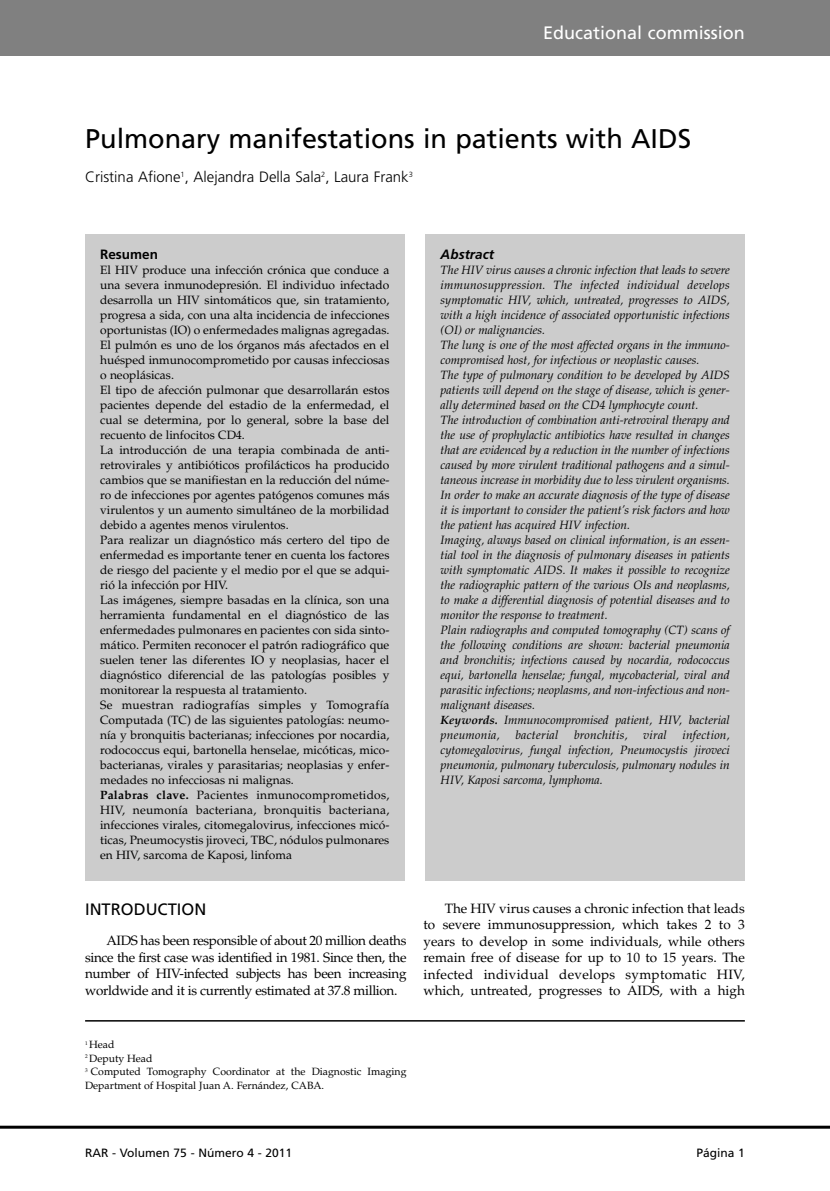
<style>
.page{position:relative;width:830px;height:1191px;background:#fff}
.page>*{position:absolute;margin:0;border:0;box-sizing:border-box;transform-origin:0 0}
.t1{font:27px "Frutiger";color:#000}
.t2{font:18px "Frutiger";color:#fff}
.t3{font:16.5px "Frutiger";color:#000}
.t4{font:300 15px "Frutiger";color:#000}
.t5{font:13.5px/16.5px "Palatino";letter-spacing:-.02em;color:#000;text-align:justify}
.t6{font:italic 700 13.5px "Frutiger";color:#000}
.t7{font:700 13.5px "Frutiger";color:#000}
.t8{font:12px/15px "Palatino";color:#000}
.t9{font:italic 12px/15px "Palatino";color:#000}
.t10{font:12px "Frutiger";color:#000}
.t11{font:italic 12px "Palatino";letter-spacing:.02em;color:#000}
.t12{font:10.5px/13.5px "Palatino";color:#000}
.s1{font-weight:700}
</style>
<div class="page">
<div style="left:0;top:0;width:829px;height:55px;background:#808080"></div>
<div style="left:85px;top:234px;width:319px;height:646px;background:#ccc"></div>
<div style="left:425px;top:234px;width:319px;height:646px;background:#ccc"></div>
<hr style="left:0;top:1125px;width:829px;height:3px;background:#000">
<hr style="left:85px;top:1020px;width:659px;height:1px;background:#000">
<h2 class="t2" style="left:543px;top:26px;width:203px">Educational commission</h2>
<h1 class="t1" style="left:85px;top:128px;width:607px">Pulmonary manifestations in patients with AIDS</h1>
<p class="t4" style="left:85px;top:171px;width:329px">Cristina Afione<sup>1</sup>, Alejandra Della Sala<sup>2</sup>, Laura Frank<sup>3</sup></p>
<p class="t7" style="left:100px;top:249px;width:59px">Resumen</p>
<p class="t8" style="left:100px;top:264px;width:291px">El HIV produce una infección crónica que conduce a una severa inmunodepresión. El individuo infectado desarrolla un HIV sintomáticos que, sin tratamiento, progresa a sida, con una alta incidencia de infecciones oportunistas (IO) o enfermedades malignas agregadas.<br>El pulmón es uno de los órganos más afectados en el huésped inmunocomprometido por causas infecciosas o neoplásicas.<br>El tipo de afección pulmonar que desarrollarán estos pacientes depende del estadio de la enfermedad, el cual se determina, por lo general, sobre la base del recuento de linfocitos CD4.<br>La introducción de una terapia combinada de anti&shy;retrovirales y antibióticos profilácticos ha producido cambios que se manifiestan en la reducción del núme&shy;ro de infecciones por agentes patógenos comunes más virulentos y un aumento simultáneo de la morbilidad debido a agentes menos virulentos.<br>Para realizar un diagnóstico más certero del tipo de enfermedad es importante tener en cuenta los factores de riesgo del paciente y el medio por el que se adqui&shy;rió la infección por HIV.<br>Las imágenes, siempre basadas en la clínica, son una herramienta fundamental en el diagnóstico de las enfermedades pulmonares en pacientes con sida sinto&shy;mático. Permiten reconocer el patrón radiográfico que suelen tener las diferentes IO y neoplasias, hacer el diagnóstico diferencial de las patologías posibles y monitorear la respuesta al tratamiento.<br>Se muestran radiografías simples y Tomografía Computada (TC) de las siguientes patologías: neumo&shy;nía y bronquitis bacterianas; infecciones por nocardia, rodococcus equi, bartonella henselae, micóticas, mico&shy;bacterianas, virales y parasitarias; neoplasias y enfer&shy;medades no infecciosas ni malignas.<br><span class="s1">Palabras clave.</span> Pacientes inmunocomprometidos, HIV, neumonía bacteriana, bronquitis bacteriana, infecciones virales, citomegalovirus, infecciones micó&shy;ticas, Pneumocystis jiroveci, TBC, nódulos pulmonares en HIV, sarcoma de Kaposi, linfoma</p>
<h3 class="t3" style="left:85px;top:902px;width:123px">INTRODUCTION</h3>
<p class="t5" style="left:85px;top:934px;width:323px;text-indent:21px">AIDS has been responsible of about 20 million deaths since the first case was identified in 1981. Since then, the number of HIV-infected subjects has been increasing worldwide and it is currently estimated at 37.8 million.</p>
<p class="t12" style="left:85px;top:1039px;width:323px"><sup>1</sup> Head<br><sup>2</sup> Deputy Head<br><sup>3</sup> Computed Tomography Coordinator at the Diagnostic Imaging<br>Department of Hospital Juan A. Fernández, CABA.</p>
<p class="t6" style="left:440px;top:249px;width:55px">Abstract</p>
<p class="t9" style="left:440px;top:264px;width:291px">The HIV virus causes a chronic infection that leads to severe immunosuppression. The infected individual develops symptomatic HIV, which, untreated, progresses to AIDS, with a high incidence of associated opportunistic infections (OI) or malignancies.<br>The lung is one of the most affected organs in the immuno&shy;compromised host, for infectious or neoplastic causes.<br>The type of pulmonary condition to be developed by AIDS patients will depend on the stage of disease, which is gener&shy;ally determined based on the CD4 lymphocyte count.<br>The introduction of combination anti-retroviral therapy and the use of prophylactic antibiotics have resulted in changes that are evidenced by a reduction in the number of infections caused by more virulent traditional pathogens and a simul&shy;taneous increase in morbidity due to less virulent organisms.<br>In order to make an accurate diagnosis of the type of disease it is important to consider the patient’s risk factors and how the patient has acquired HIV infection.<br>Imaging, always based on clinical information, is an essen&shy;tial tool in the diagnosis of pulmonary diseases in patients with symptomatic AIDS. It makes it possible to recognize the radiographic pattern of the various OIs and neoplasms, to make a differential diagnosis of potential diseases and to monitor the response to treatment.<br>Plain radiographs and computed tomography (CT) scans of the following conditions are shown: bacterial pneumonia and bronchitis; infections caused by nocardia, rodococcus equi, bartonella henselae; fungal, mycobacterial, viral and parasitic infections; neoplasms, and non-infectious and non&shy;malignant diseases.<br><span class="s1">Keywords.</span> Immunocompromised patient, HIV, bacterial pneumonia,</p>
<p class="t9" style="left:440px;top:729px;width:290px;text-align:justify;text-indent:242px">infection, cytomegalovirus, fungal infection, Pneumocystis jiroveci pneumonia, pulmonary tuberculosis, pulmonary nodules in HIV, Kaposi sarcoma, lymphoma.</p>
<p class="t11" style="left:515px;top:730px;width:45px">bacterial</p>
<p class="t11" style="left:573px;top:730px;width:55px">bronchitis,</p>
<p class="t9" style="left:643px;top:729px;width:25px">viral</p>
<p class="t5" style="left:423px;top:901px;width:323px;text-indent:21px">The HIV virus causes a chronic infection that leads to severe immunosuppression, which takes 2 to 3 years to develop in some individuals, while others remain free of disease for up to 10 to 15 years. The infected individual develops symptomatic HIV, which, untreated, progresses to AIDS, with a high</p>
<p class="t10" style="left:85px;top:1148px;width:208px">RAR - Volumen 75 - Número 4 - 2011</p>
<p class="t10" style="left:696px;top:1148px;width:50px">Página 1</p>
</div>
